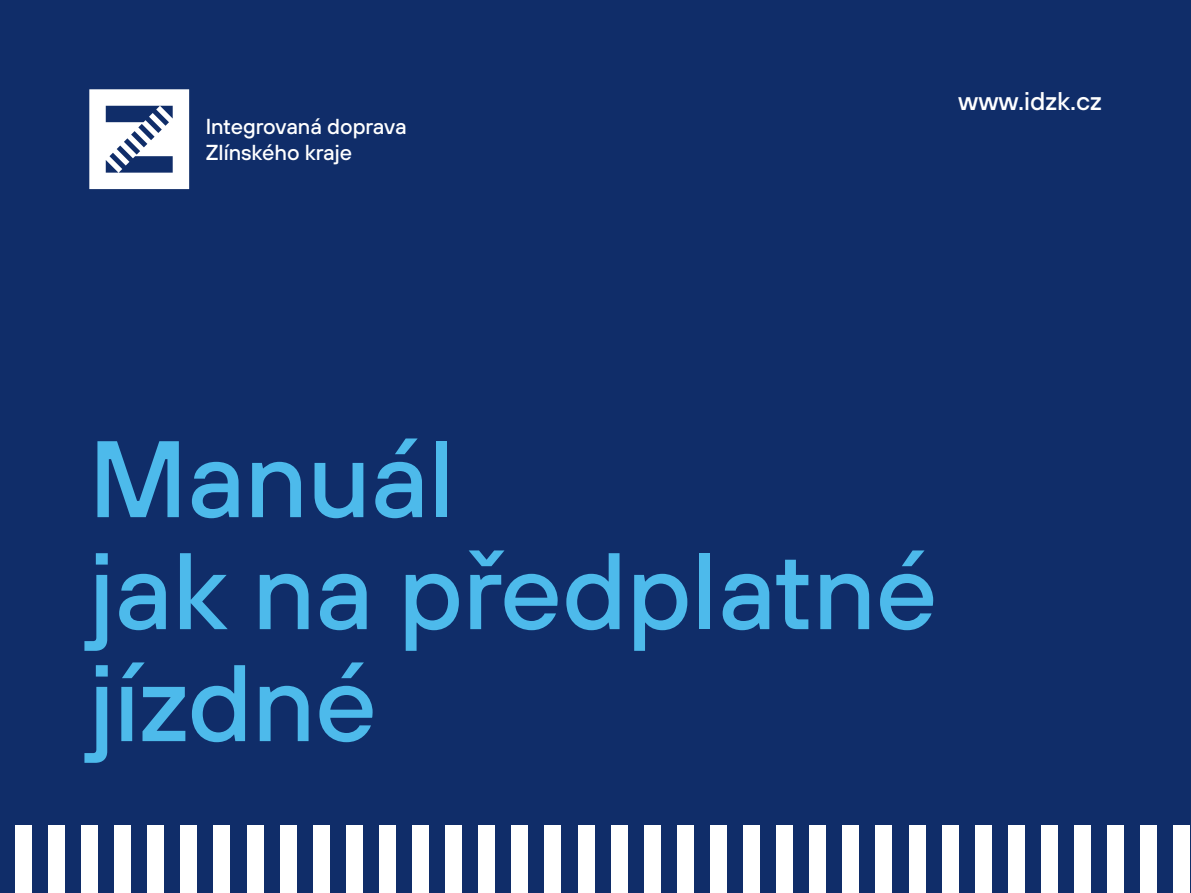
<style>
.page{position:relative;width:1191px;height:893px;background:#102d69}
.page>*{position:absolute;margin:0;border:0;box-sizing:border-box;transform-origin:0 0}
.t1{font:500 108.5px/112px "TT Hoves";color:#4dbaeb}
.t2{font:500 25.55px "TT Hoves";color:#fff}
.t3{font:500 21.7px/25.9px "TT Hoves";color:#fff}
</style>
<div class="page">
<svg style="left:89px;top:89px;width:100px;height:100px"></svg>
<div style="left:15px;top:826px;width:16px;height:67px;background:#fff"></div>
<div style="left:48px;top:826px;width:16px;height:67px;background:#fff"></div>
<div style="left:81px;top:826px;width:17px;height:67px;background:#fff"></div>
<div style="left:114px;top:826px;width:17px;height:67px;background:#fff"></div>
<div style="left:148px;top:826px;width:16px;height:67px;background:#fff"></div>
<div style="left:181px;top:826px;width:16px;height:67px;background:#fff"></div>
<div style="left:214px;top:826px;width:16px;height:67px;background:#fff"></div>
<div style="left:247px;top:826px;width:16px;height:67px;background:#fff"></div>
<div style="left:280px;top:826px;width:16px;height:67px;background:#fff"></div>
<div style="left:313px;top:826px;width:16px;height:67px;background:#fff"></div>
<div style="left:346px;top:826px;width:16px;height:67px;background:#fff"></div>
<div style="left:379px;top:826px;width:16px;height:67px;background:#fff"></div>
<div style="left:412px;top:826px;width:16px;height:67px;background:#fff"></div>
<div style="left:445px;top:826px;width:17px;height:67px;background:#fff"></div>
<div style="left:478px;top:826px;width:17px;height:67px;background:#fff"></div>
<div style="left:512px;top:826px;width:16px;height:67px;background:#fff"></div>
<div style="left:545px;top:826px;width:16px;height:67px;background:#fff"></div>
<div style="left:578px;top:826px;width:16px;height:67px;background:#fff"></div>
<div style="left:611px;top:826px;width:16px;height:67px;background:#fff"></div>
<div style="left:644px;top:826px;width:16px;height:67px;background:#fff"></div>
<div style="left:677px;top:826px;width:16px;height:67px;background:#fff"></div>
<div style="left:710px;top:826px;width:16px;height:67px;background:#fff"></div>
<div style="left:743px;top:826px;width:16px;height:67px;background:#fff"></div>
<div style="left:776px;top:826px;width:16px;height:67px;background:#fff"></div>
<div style="left:809px;top:826px;width:17px;height:67px;background:#fff"></div>
<div style="left:842px;top:826px;width:17px;height:67px;background:#fff"></div>
<div style="left:876px;top:826px;width:16px;height:67px;background:#fff"></div>
<div style="left:909px;top:826px;width:16px;height:67px;background:#fff"></div>
<div style="left:942px;top:826px;width:16px;height:67px;background:#fff"></div>
<div style="left:975px;top:826px;width:16px;height:67px;background:#fff"></div>
<div style="left:1008px;top:826px;width:16px;height:67px;background:#fff"></div>
<div style="left:1041px;top:826px;width:16px;height:67px;background:#fff"></div>
<div style="left:1074px;top:826px;width:16px;height:67px;background:#fff"></div>
<div style="left:1107px;top:826px;width:16px;height:67px;background:#fff"></div>
<div style="left:1140px;top:826px;width:16px;height:67px;background:#fff"></div>
<div style="left:1173px;top:826px;width:17px;height:67px;background:#fff"></div>
<p class="t3" style="left:206px;top:113px;width:202px">Integrovaná doprava<br>Zlínského kraje</p>
<p class="t2" style="left:958px;top:85px;width:145px">www.idzk.cz</p>
<h1 class="t1" style="left:89px;top:421px;width:849px">Manuál<br>jak na předplatné jízdné</h1>
</div>
